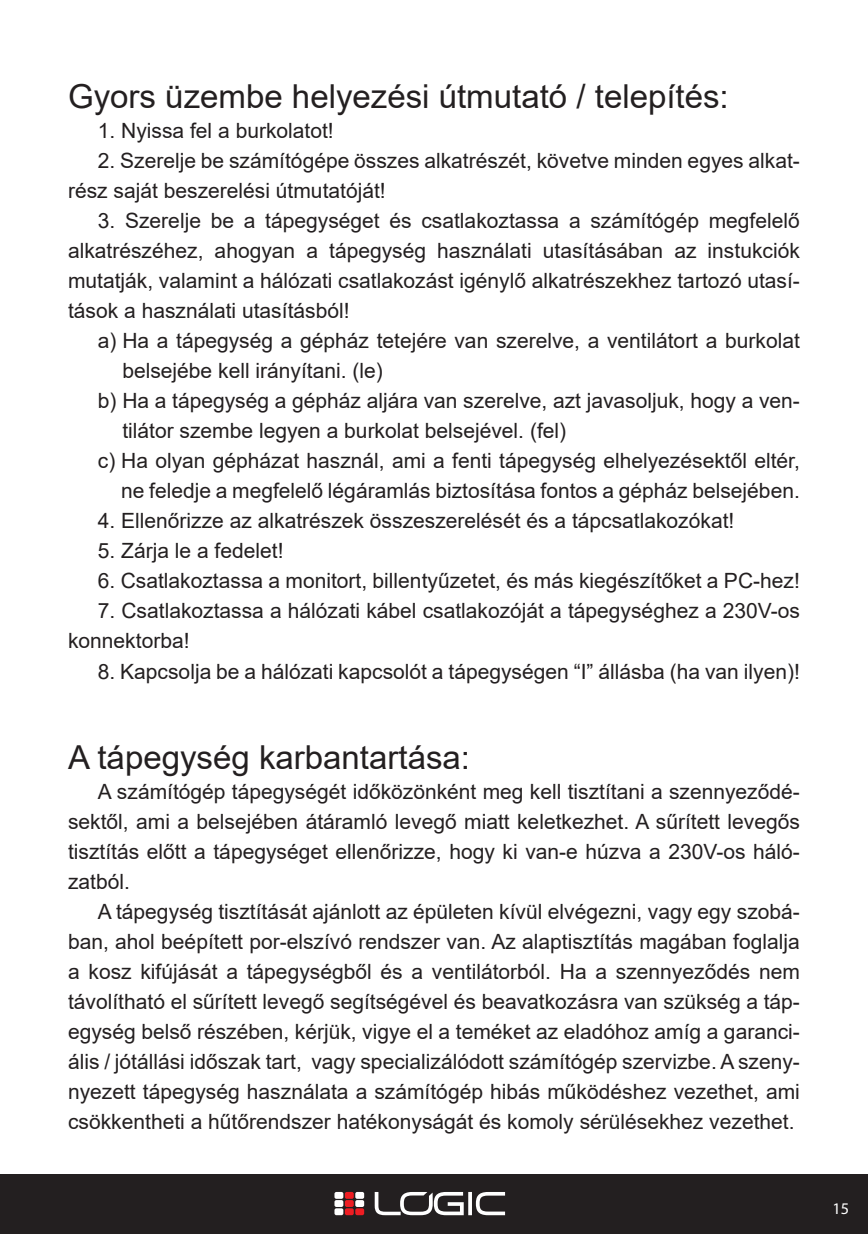
<style>
.page{position:relative;width:868px;height:1234px;background:#fff}
.page>*{position:absolute;margin:0;border:0;box-sizing:border-box;transform-origin:0 0}
.maly_tytul{font:33px "Arial";color:#231f20}
.tekst_kopia{font:21px/30px "Arial";color:#231f20}
.t1{font:16.2px "Myriad Pro";color:#fff}
</style>
<div class="page">
<div style="left:0;top:1174px;width:867px;height:59px;background:#231f20"></div>
<svg style="left:374px;top:1192px;width:131px;height:22px"></svg>
<div style="left:334px;top:1191px;width:9px;height:7px;background:#fff;border-radius:2px"></div>
<div style="left:345px;top:1191px;width:9px;height:7px;background:#ee1d23;border-radius:2px"></div>
<div style="left:355px;top:1191px;width:9px;height:7px;background:#fff;border-radius:2px"></div>
<svg style="left:334px;top:1199px;width:9px;height:7px"></svg>
<svg style="left:345px;top:1199px;width:9px;height:7px"></svg>
<svg style="left:355px;top:1199px;width:9px;height:7px"></svg>
<svg style="left:334px;top:1207px;width:9px;height:7px"></svg>
<svg style="left:345px;top:1207px;width:9px;height:7px"></svg>
<svg style="left:355px;top:1207px;width:9px;height:7px"></svg>
<p class="maly_tytul" style="left:68px;top:74px;width:662px">Gyors üzembe helyezési útmutató / telepítés:</p>
<p class="tekst_kopia" style="left:98px;top:115px;width:237px">1. Nyissa fel a burkolatot!</p>
<p class="tekst_kopia" style="left:68px;top:145px;width:733px;text-indent:30px">2. Szerelje be számítógépe összes alkatrészét, követve minden egyes alkat&shy;rész saját beszerelési útmutatóját!</p>
<p class="tekst_kopia" style="left:68px;top:205px;width:733px;text-align:justify;text-indent:30px">3. Szerelje be a tápegységet és csatlakoztassa a számítógép megfelelő alkatrészéhez, ahogyan a tápegység használati utasításában az instukciók mutatják, valamint a hálózati csatlakozást igénylő alkatrészekhez tartozó utasí&shy;tások a használati utasításból!</p>
<p class="tekst_kopia" style="left:122px;top:325px;width:679px;text-indent:-25px">a) Ha a tápegység a gépház tetejére van szerelve, a ventilátort a burkolat belsejébe kell irányítani. (le)</p>
<p class="tekst_kopia" style="left:122px;top:385px;width:679px;text-indent:-25px">b) Ha a tápegység a gépház aljára van szerelve, azt javasoljuk, hogy a ven&shy;tilátor szembe legyen a burkolat belsejével. (fel)</p>
<p class="tekst_kopia" style="left:98px;top:445px;width:703px;text-align:right">c) Ha olyan gépházat használ, ami a fenti tápegység elhelyezésektől eltér, ne feledje a megfelelő légáramlás biztosítása fontos a gépház belsejében.</p>
<p class="tekst_kopia" style="left:98px;top:505px;width:638px">4. Ellenőrizze az alkatrészek összeszerelését és a tápcsatlakozókat!</p>
<p class="tekst_kopia" style="left:98px;top:535px;width:187px">5. Zárja le a fedelet!</p>
<p class="tekst_kopia" style="left:98px;top:565px;width:703px">6. Csatlakoztassa a monitort, billentyűzetet, és más kiegészítőket a PC-hez!</p>
<p class="tekst_kopia" style="left:68px;top:595px;width:733px;text-indent:30px">7. Csatlakoztassa a hálózati kábel csatlakozóját a tápegységhez a 230V-os konnektorba!</p>
<p class="tekst_kopia" style="left:98px;top:655px;width:703px">8. Kapcsolja be a hálózati kapcsolót a tápegységen “I” állásba (ha van ilyen)!</p>
<p class="maly_tytul" style="left:68px;top:734px;width:403px">A tápegység karbantartása:</p>
<p class="tekst_kopia" style="left:68px;top:775px;width:733px;text-align:justify;text-indent:30px">A számítógép tápegységét időközönként meg kell tisztítani a szennyeződé&shy;sektől, ami a belsejében átáramló levegő miatt keletkezhet. A sűrített levegős tisztítás előtt a tápegységet ellenőrizze, hogy ki van-e húzva a 230V-os háló&shy;zatból.</p>
<p class="tekst_kopia" style="left:68px;top:895px;width:733px;text-align:justify;text-indent:30px">A tápegység tisztítását ajánlott az épületen kívül elvégezni, vagy egy szobá&shy;ban, ahol beépített por-elszívó rendszer van. Az alaptisztítás magában foglalja a kosz kifújását a tápegységből és a ventilátorból. Ha a szennyeződés nem távolítható el sűrített levegő segítségével és beavatkozásra van szükség a táp&shy;egység belső részében, kérjük, vigye el a teméket az eladóhoz amíg a garanci&shy;ális / jótállási időszak tart, vagy specializálódott számítógép szervizbe. A szen - nyezett tápegység használata a számítógép hibás működéshez vezethet, ami csökkentheti a hűtőrendszer hatékonyságát és komoly sérülésekhez vezethet.</p>
<p class="t1" style="left:832px;top:1198px;width:18px">15</p>
</div>
